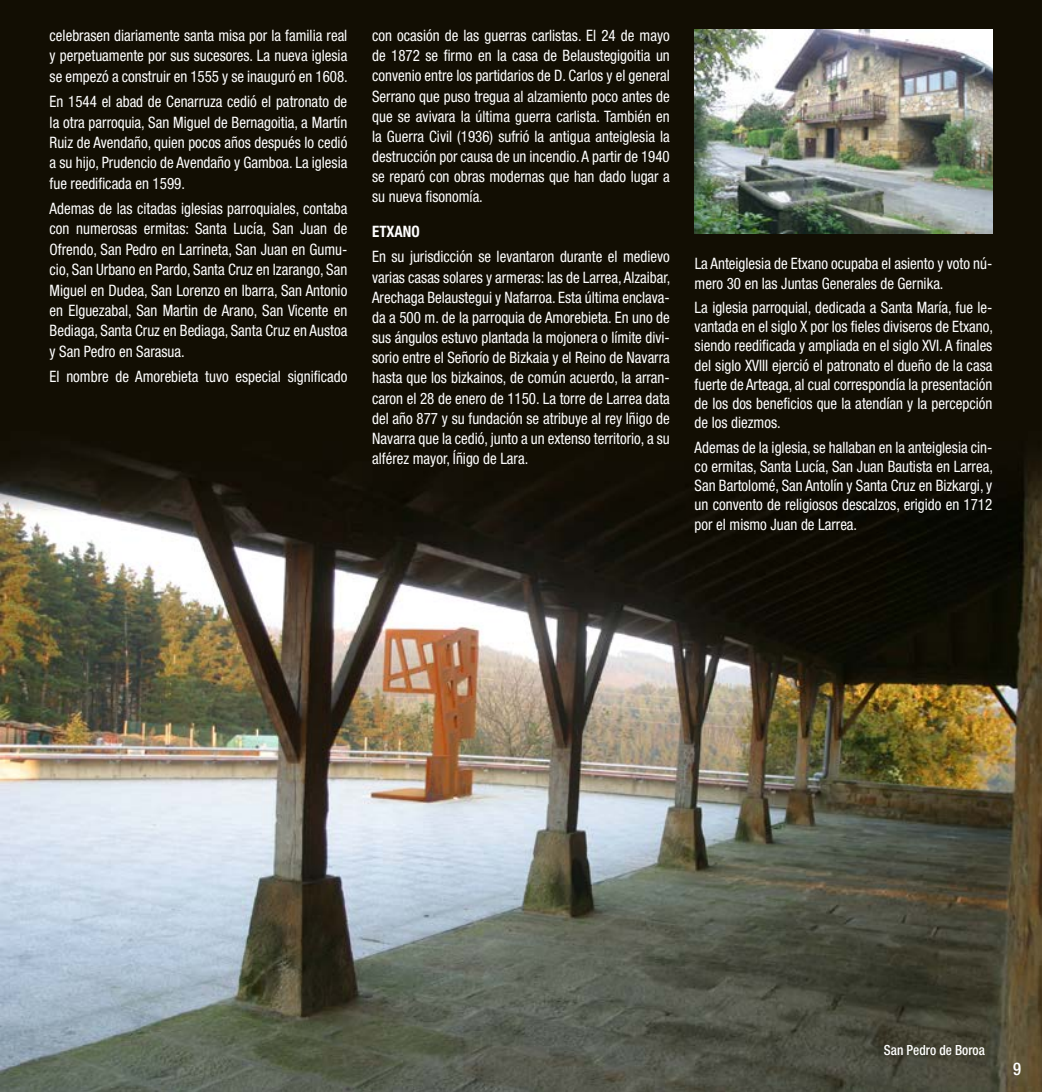
<style>
.page{position:relative;width:1042px;height:1092px;background:#fff}
.page>*{position:absolute;margin:0;border:0;box-sizing:border-box;transform-origin:0 0}
.t1{font:500 condensed 17.5px "Helvetica Neue LT Std";color:#fff;scale:.95 1}
.t2{font:condensed 15.75px/20.1px "Helvetica Neue LT Std";color:#fff;text-align:justify;scale:.95 1}
.t3{font:700 condensed 15.75px "Helvetica Neue LT Std";color:#fff;scale:.95 1}
.t4{font:500 condensed 14px "Helvetica Neue LT Std";color:#fff;scale:.95 1}
</style>
<div class="page">
<img style="left:0;top:0;width:1042px;height:1091px">
<img style="left:694px;top:30px;width:298px;height:203px">
<p class="t2" style="left:50px;top:25px;width:315px">celebrasen diariamente santa misa por la familia real y perpetuamente por sus sucesores. La nueva iglesia se empezó a construir en 1555 y se inauguró en 1608.</p>
<p class="t2" style="left:50px;top:91px;width:315px">En 1544 el abad de Cenarruza cedió el patronato de la otra parroquia, San Miguel de Bernagoitia, a Martín Ruiz de Avendaño, quien pocos años después lo cedió a su hijo, Prudencio de Avendaño y Gamboa. La iglesia fue reedificada en 1599.</p>
<p class="t2" style="left:50px;top:198px;width:315px">Ademas de las citadas iglesias parroquiales, contaba con numerosas ermitas: Santa Lucía, San Juan de Ofrendo, San Pedro en Larrineta, San Juan en Gumu&shy;cio, San Urbano en Pardo, Santa Cruz en Izarango, San Miguel en Dudea, San Lorenzo en Ibarra, San Antonio en Elguezabal, San Martin de Arano, San Vicente en Bediaga, Santa Cruz en Bediaga, Santa Cruz en Austoa y San Pedro en Sarasua.</p>
<p class="t2" style="left:50px;top:366px;width:315px">El nombre de Amorebieta tuvo especial significado</p>
<p class="t2" style="left:372px;top:25px;width:315px">con ocasión de las guerras carlistas. El 24 de mayo de 1872 se firmo en la casa de Belaustegigoitia un convenio entre los partidarios de D. Carlos y el general Serrano que puso tregua al alzamiento poco antes de que se avivara la última guerra carlista. También en la Guerra Civil (1936) sufrió la antigua anteiglesia la destrucción por causa de un incendio. A partir de 1940 se reparó con obras modernas que han dado lugar a su nueva fisonomía.</p>
<p class="t3" style="left:372px;top:222px;width:52px">ETXANO</p>
<p class="t2" style="left:372px;top:247px;width:315px">En su jurisdicción se levantaron durante el medievo varias casas solares y armeras: las de Larrea, Alzaibar, Arechaga Belaustegui y Nafarroa. Esta última enclava&shy;da a 500 m. de la parroquia de Amorebieta. En uno de sus ángulos estuvo plantada la mojonera o límite divi&shy;sorio entre el Señorío de Bizkaia y el Reino de Navarra hasta que los bizkainos, de común acuerdo, la arran&shy;caron el 28 de enero de 1150. La torre de Larrea data del año 877 y su fundación se atribuye al rey Iñigo de Navarra que la cedió, junto a un extenso territorio, a su alférez mayor, Íñigo de Lara.</p>
<p class="t2" style="left:694px;top:254px;width:315px;line-height:19.2px">La Anteiglesia de Etxano ocupaba el asiento y voto nú&shy;mero 30 en las Juntas Generales de Gernika.</p>
<p class="t2" style="left:694px;top:297px;width:315px;line-height:19.2px">La iglesia parroquial, dedicada a Santa María, fue le&shy;vantada en el siglo X por los fieles diviseros de Etxano, siendo reedificada y ampliada en el siglo XVI. A finales del siglo XVIII ejerció el patronato el dueño de la casa fuerte de Arteaga, al cual correspondía la presentación de los dos beneficios que la atendían y la percepción de los diezmos.</p>
<p class="t2" style="left:694px;top:437px;width:315px;line-height:19.2px">Ademas de la iglesia, se hallaban en la anteiglesia cin&shy;co ermitas, Santa Lucía, San Juan Bautista en Larrea, San Bartolomé, San Antolín y Santa Cruz en Bizkargi, y un convento de religiosos descalzos, erigido en 1712 por el mismo Juan de Larrea.</p>
<p class="t4" style="left:884px;top:1041px;width:108px">San Pedro de Boroa</p>
<p class="t1" style="left:1013px;top:1058px;width:10px">9</p>
</div>
